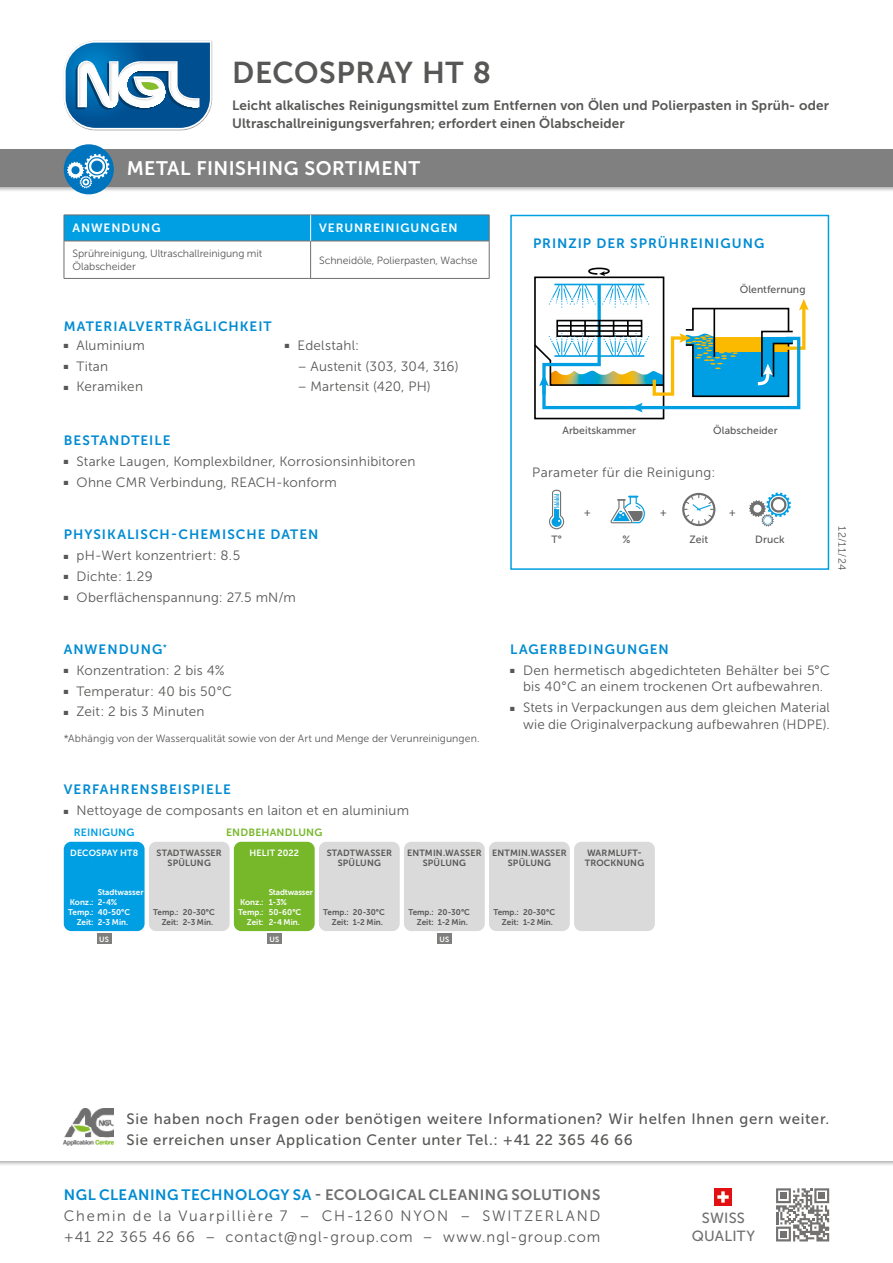
<style>
.page{position:relative;width:893px;height:1263px;background:#fff}
.page>*{position:absolute;margin:0;border:0;box-sizing:border-box;transform-origin:0 0}
.t1{font:30px "Museo Sans 700";letter-spacing:.015em;color:#575756}
.t2{font:19.5px "Museo Sans 700";letter-spacing:.02em;color:#fff}
.t3{font:15px/21px "Museo Sans 500";letter-spacing:.045em;color:#575756}
.t4{font:15px/21px "Museo Sans 300";letter-spacing:.105em;color:#575756}
.t5{font:15px "Museo Sans 700";letter-spacing:.035em;color:#706f6f}
.t6{font:14.7px/17.7px "Museo Sans 500";letter-spacing:.015em;color:#706f6f;text-align:center}
.t7{font:13.5px/16.5px "Museo Sans 300";letter-spacing:.015em;color:#575756;text-align:center}
.t8{font:13.5px/18px "Museo Sans 700";letter-spacing:.01em;color:#575756}
.t9{font:13.5px "Museo Sans 700";letter-spacing:.075em;color:#008bd2}
.t10{font:12px "Museo Sans 700";letter-spacing:.08em;color:#fff}
.t11{font:10.5px/12.6px "Museo Sans 300";color:#575756}
.t12{font:10.5px "Museo Sans 500";letter-spacing:.01em;color:#575756}
.t13{font:10.5px "Museo Sans 700";letter-spacing:.015em;color:#76b82a}
.t14{font:10.5px "Museo Sans 700";letter-spacing:.015em;color:#009fe3}
.t15{font:9px/10.8px "Museo Sans 700";letter-spacing:.02em;color:#575756;text-align:center}
.t16{font:9px "Museo Sans 700";letter-spacing:.02em;color:#fff}
.t17{font:8.25px/9.9px "Museo Sans 700";letter-spacing:-.005em;color:#575756;text-align:right}
.t18{font:8.25px/9.9px "Museo Sans 700";letter-spacing:-.005em;color:#fff;text-align:right}
.t19{font:7.5px "Museo Sans 700";color:#fff}
.s1{color:#008bd2}
.s2{font-family:"Acumin Variable Concept"}
</style>
<div class="page">
<div style="left:0;top:148px;width:893px;height:44px;background:#000;opacity:.3"></div>
<div style="left:0;top:149px;width:893px;height:38px;background:#818080"></div>
<img style="left:64px;top:1108px;width:50px;height:38px">
<img style="left:92px;top:130px;width:93px;height:1px">
<svg style="left:64px;top:41px;width:148px;height:89px"></svg>
<svg style="left:776px;top:1188px;width:53px;height:53px"></svg>
<img style="left:715px;top:1188px;width:17px;height:17px">
<div style="left:64px;top:144px;width:50px;height:50px;background:#0075bf;border-radius:50%"></div>
<svg style="left:67px;top:154px;width:42px;height:34px"></svg>
<hr style="left:64px;top:241px;width:247px;height:1px;background:#706f6f">
<hr style="left:64px;top:241px;width:1px;height:37px;background:#706f6f">
<hr style="left:311px;top:241px;width:178px;height:1px;background:#706f6f">
<hr style="left:310px;top:241px;width:1px;height:37px;background:#706f6f">
<hr style="left:489px;top:241px;width:1px;height:37px;background:#706f6f">
<hr style="left:64px;top:278px;width:247px;height:1px;background:#706f6f">
<hr style="left:311px;top:278px;width:178px;height:1px;background:#706f6f">
<svg style="left:64px;top:215px;width:426px;height:26px;background:#059dde"></svg>
<div style="left:510px;top:215px;width:319px;height:355px;border:2px solid #009fe3"></div>
<div style="left:534px;top:276px;width:130px;height:143px;border:2px solid #000"></div>
<svg style="left:534px;top:267px;width:275px;height:145px"></svg>
<hr style="left:713px;top:309px;width:2px;height:48px;background:#000">
<svg style="left:610px;top:496px;width:35px;height:27px"></svg>
<svg style="left:749px;top:492px;width:42px;height:34px"></svg>
<svg style="left:682px;top:493px;width:33px;height:33px"></svg>
<svg style="left:549px;top:490px;width:15px;height:39px"></svg>
<div style="left:64px;top:842px;width:81px;height:89px;background:#009fe3;border-radius:7px"></div>
<div style="left:97px;top:934px;width:14px;height:10px;background:#7e7e7d"></div>
<div style="left:149px;top:842px;width:81px;height:89px;background:#dadada;border-radius:7px"></div>
<div style="left:319px;top:842px;width:81px;height:89px;background:#dadada;border-radius:7px"></div>
<div style="left:489px;top:842px;width:81px;height:89px;background:#dadada;border-radius:7px"></div>
<div style="left:574px;top:842px;width:81px;height:89px;background:#dadada;border-radius:7px"></div>
<div style="left:234px;top:842px;width:81px;height:89px;background:#76b82a;border-radius:7px"></div>
<div style="left:267px;top:934px;width:14px;height:10px;background:#7e7e7d"></div>
<div style="left:404px;top:842px;width:81px;height:89px;background:#dadada;border-radius:7px"></div>
<div style="left:437px;top:934px;width:15px;height:10px;background:#7e7e7d"></div>
<h1 class="t1" style="left:232px;top:56px;width:260px">DECOSPRAY HT 8</h1>
<p class="t8" style="left:232px;top:96px;width:598px">Leicht alkalisches Reinigungsmittel zum Entfernen von Ölen und Polierpasten in Sprüh- oder<br>Ultraschallreinigungsverfahren; erfordert einen Ölabscheider</p>
<h2 class="t2" style="left:127px;top:158px;width:295px">METAL FINISHING SORTIMENT</h2>
<p class="t10" style="left:72px;top:222px;width:89px">ANWENDUNG</p>
<p class="t10" style="left:319px;top:222px;width:140px">VERUNREINIGUNGEN</p>
<p class="t11" style="left:72px;top:247px;width:191px">Sprühreinigung, Ultraschallreinigung mit<br>Ölabscheider</p>
<p class="t11" style="left:319px;top:254px;width:160px">Schneidöle, Polierpasten, Wachse</p>
<p class="t9" style="left:64px;top:319px;width:209px">MATERIALVERTRÄGLICHKEIT</p>
<p class="t7" style="left:64px;top:337px;width:82px">■ Aluminium</p>
<p class="t7" style="left:64px;top:358px;width:46px">■ Titan</p>
<p class="t7" style="left:64px;top:379px;width:81px">■ Keramiken</p>
<p class="t7" style="left:285px;top:337px;width:76px">■ Edelstahl:</p>
<p class="t7" style="left:298px;top:358px;width:163px">– Austenit (303, 304, 316)</p>
<p class="t7" style="left:298px;top:379px;width:135px">– Martensit (420, PH)</p>
<p class="t9" style="left:64px;top:433px;width:108px">BESTANDTEILE</p>
<p class="t7" style="left:64px;top:453px;width:353px">■ Starke Laugen, Komplexbildner, Korrosionsinhibitoren</p>
<p class="t7" style="left:64px;top:474px;width:274px">■ Ohne CMR Verbindung, REACH-konform</p>
<p class="t9" style="left:64px;top:527px;width:256px">PHYSIKALISCH-CHEMISCHE DATEN</p>
<p class="t7" style="left:64px;top:547px;width:178px">■ pH-Wert konzentriert : 8.5</p>
<p class="t7" style="left:64px;top:568px;width:90px">■ Dichte : 1.29</p>
<p class="t7" style="left:64px;top:589px;width:234px">■ Oberflächenspannung: 27.5 mN/m</p>
<p class="t9" style="left:64px;top:642px;width:105px">ANWENDUNG<sup>*</sup></p>
<p class="t7" style="left:64px;top:662px;width:162px">■ Konzentration : 2 bis 4%</p>
<p class="t7" style="left:64px;top:683px;width:170px">■ Temperatur : 40 bis 50°C</p>
<p class="t7" style="left:64px;top:704px;width:142px">■ Zeit : 2 bis 3 Minuten</p>
<p class="t11" style="left:64px;top:732px;width:417px">*Abhängig von der Wasserqualität sowie von der Art und Menge der Verunreinigungen.</p>
<p class="t9" style="left:533px;top:235px;width:233px">PRINZIP DER SPRÜHREINIGUNG</p>
<p class="t12" style="left:552px;top:425px;width:96px">Chambre de travail</p>
<p class="t12" style="left:562px;top:425px;width:75px">Arbeitskammer</p>
<p class="t12" style="left:740px;top:284px;width:67px">Ölentfernung</p>
<p class="t12" style="left:757px;top:287px;width:47px">de l’huile</p>
<p class="t12" style="left:713px;top:425px;width:66px">Ölabscheider</p>
<p class="t12" style="left:722px;top:425px;width:56px">Dé huileur</p>
<p class="t7" style="left:532px;top:464px;width:185px">Parameter für die Reinigung:</p>
<p class="t7" style="left:532px;top:464px;width:168px">Les paramètres de lava e:</p>
<p class="t12" style="left:584px;top:506px;width:9px">+</p>
<p class="t12" style="left:660px;top:506px;width:9px">+</p>
<p class="t12" style="left:729px;top:506px;width:9px">+</p>
<p class="t12" style="left:551px;top:533px;width:12px">T°</p>
<p class="t12" style="left:622px;top:533px;width:9px">%</p>
<p class="t12" style="left:690px;top:533px;width:20px">Zeit</p>
<p class="t12" style="left:755px;top:533px;width:31px">Druck</p>
<p class="t11" style="left:848px;top:526px;width:45px;rotate:90deg">12/11/24</p>
<p class="t12" style="left:683px;top:533px;width:33px">Temps</p>
<p class="t12" style="left:749px;top:533px;width:43px">Pression</p>
<p class="t9" style="left:510px;top:642px;width:160px">LAGERBEDINGUNGEN</p>
<p class="t7" style="left:510px;top:662px;width:321px">■ Den hermetisch abgedichteten Behälter bei 5°C bis 40°C an einem trockenen Ort aufbewahren.</p>
<p class="t7" style="left:510px;top:699px;width:321px;text-align:right">■ Stets in Verpackungen aus dem gleichen Material wie die Originalverpackung aufbewahren (HDPE).</p>
<p class="t9" style="left:64px;top:782px;width:169px">VERFAHRENSBEISPIELE</p>
<p class="t7" style="left:64px;top:802px;width:347px">■ Nettoyage de composants en laiton et en aluminium</p>
<p class="t14" style="left:74px;top:826px;width:62px">REINIGUNG</p>
<p class="t16" style="left:70px;top:847px;width:69px">DECOSPAY HT8</p>
<p class="t13" style="left:226px;top:826px;width:98px">ENDBEHANDLUNG</p>
<p class="t16" style="left:249px;top:847px;width:51px">HELIT 2022</p>
<p class="t15" style="left:157px;top:847px;width:67px">STADTWASSER<br>SPÜLUNG</p>
<p class="t15" style="left:327px;top:847px;width:67px">STADTWASSER<br>SPÜLUNG</p>
<p class="t15" style="left:407px;top:847px;width:76px">ENTMIN.WASSER<br>SPÜLUNG</p>
<p class="t18" style="left:68px;top:897px;width:27px">Konz. :<br>Temp. :<br>Zeit:</p>
<p class="t18" style="left:98px;top:887px;width:47px;text-align:left">Stadtwasser<br>2-4%<br>40-50°C<br>2-3 Min.</p>
<p class="t19" style="left:99px;top:935px;width:11px">US</p>
<p class="t17" style="left:153px;top:907px;width:27px">Temp. :<br>Zeit:</p>
<p class="t17" style="left:183px;top:907px;width:34px;text-align:left">20-30°C<br>2-3 Min.</p>
<p class="t18" style="left:269px;top:887px;width:46px;text-align:left">Stadtwasser<br>1-3%<br>50-60°C<br>2-4 Min.</p>
<p class="t18" style="left:238px;top:897px;width:27px">Konz. :<br>Temp. :<br>Zeit:</p>
<p class="t19" style="left:269px;top:935px;width:11px">US</p>
<p class="t17" style="left:323px;top:907px;width:27px">Temp. :<br>Zeit:</p>
<p class="t17" style="left:353px;top:907px;width:34px;text-align:left">20-30°C<br>1-2 Min.</p>
<p class="t17" style="left:408px;top:907px;width:27px">Temp. :<br>Zeit:</p>
<p class="t17" style="left:438px;top:907px;width:34px;text-align:left">20-30°C<br>1-2 Min.</p>
<p class="t19" style="left:439px;top:935px;width:11px">US</p>
<p class="t15" style="left:492px;top:847px;width:76px">ENTMIN.WASSER<br>SPÜLUNG</p>
<p class="t17" style="left:493px;top:907px;width:27px">Temp. :<br>Zeit:</p>
<p class="t17" style="left:523px;top:907px;width:34px;text-align:left">20-30°C<br>1-2 Min.</p>
<p class="t15" style="left:585px;top:847px;width:61px;text-align:left">WARMLUFT-<br>TROCKNUNG</p>
<p class="t3" style="left:126px;top:1108px;width:704px">Sie haben noch Fragen oder benötigen weitere Informationen? Wir helfen Ihnen gern weiter.<br>Sie erreichen unser Application Center unter Tel.: +41 22 365 46 66</p>
<p class="t5" style="left:64px;top:1186px;width:538px"><span class="s1">NGL CLEANING TECHNOLOGY SA</span> - ECOLOGICAL CLEANING SOLUTIONS</p>
<p class="t4" style="left:64px;top:1205px;width:538px">Chemin de la Vuarpillière 7 – CH-1260 NYON – SWITZERLAND +41 22 365 46 66 – contact<span class="s2">@</span>ngl-group.com – www.ngl-group.com</p>
<p class="t6" style="left:692px;top:1209px;width:65px">SWISS<br>QUALITY</p>
</div>
